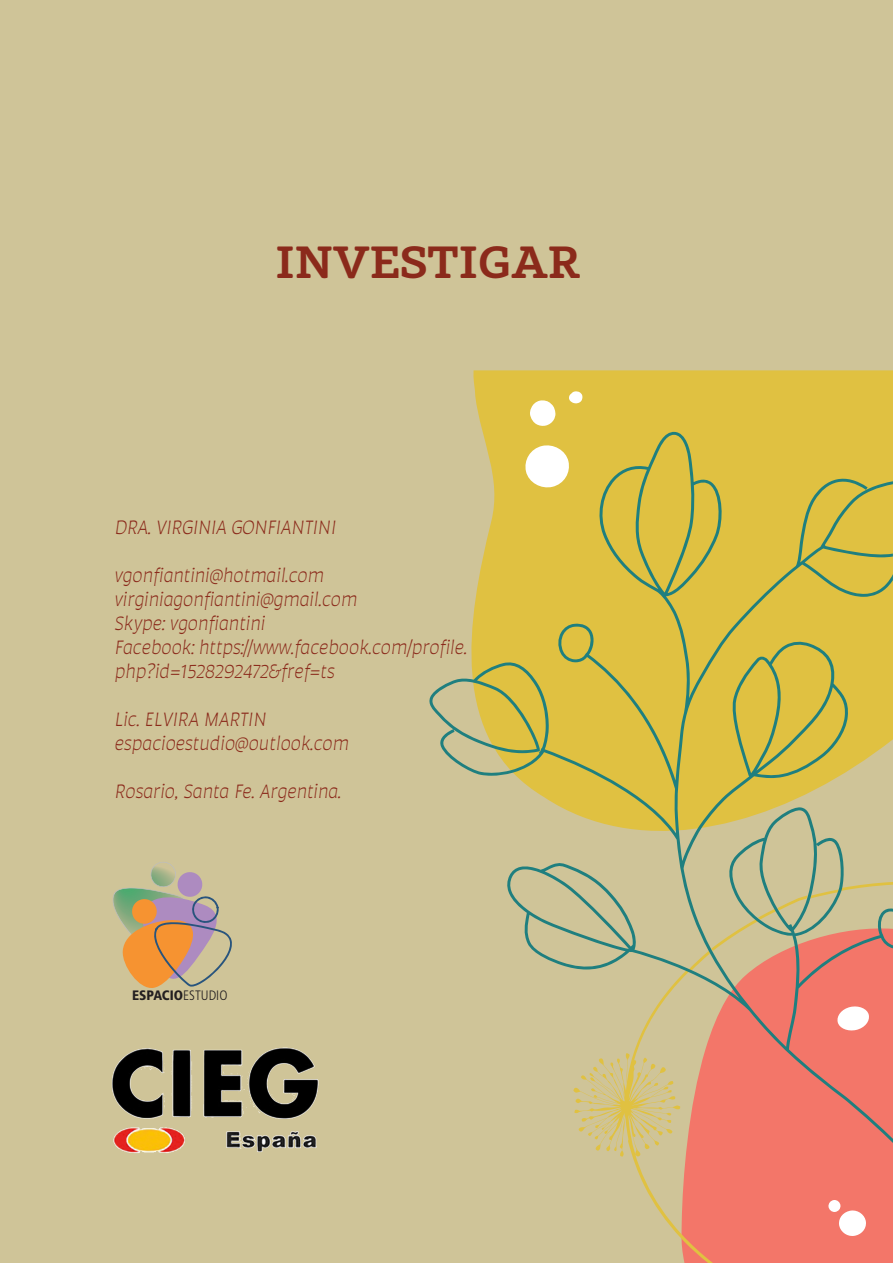
<style>
.page{position:relative;width:893px;height:1263px;background:#cfc498}
.page>*{position:absolute;margin:0;border:0;box-sizing:border-box;transform-origin:0 0}
.Heading_1_-_Align_Le{font:700 45px "Vaccine";color:#8b2a1b}
.Subheading_2_-_Align{font:italic 300 21px/24px "Auster";color:#8b2a1b}
.Subheading_1_-_Align{font:900 condensed 13.65px "Frutiger";color:#231f20}
.s1{font-weight:300}
</style>
<div class="page">
<div style="left:473px;top:370px;width:420px;height:61px;background:#e0c141"></div>
<svg style="left:529px;top:400px;width:26px;height:26px"></svg>
<svg style="left:568px;top:391px;width:15px;height:12px"></svg>
<svg style="left:429px;top:431px;width:464px;height:537px;fill:#e0c141"></svg>
<svg style="left:573px;top:882px;width:320px;height:381px"></svg>
<img style="left:111px;top:1047px;width:208px;height:106px">
<svg style="left:112px;top:862px;width:120px;height:126px"></svg>
<p class="Heading_1_-_Align_Le" style="left:275px;top:233px;width:307px">INVESTIGAR</p>
<p class="Subheading_2_-_Align" style="left:115px;top:515px;width:223px">DRA. VIRGINIA GONFIANTINI</p>
<p class="Subheading_2_-_Align" style="left:115px;top:563px;width:211px">vgonfiantini@hotmail.com</p>
<p class="Subheading_2_-_Align" style="left:115px;top:587px;width:244px">virginiagonfiantini@gmail.com</p>
<p class="Subheading_2_-_Align" style="left:115px;top:611px;width:152px">Skype: vgonfiantini</p>
<p class="Subheading_2_-_Align" style="left:115px;top:635px;width:354px">Facebook: https://www.facebook.com/profile. php?id=1528292472&amp;fref=ts</p>
<p class="Subheading_2_-_Align" style="left:115px;top:707px;width:153px">Lic. ELVIRA MARTIN</p>
<p class="Subheading_2_-_Align" style="left:115px;top:731px;width:236px">espacioestudio@outlook.com</p>
<p class="Subheading_2_-_Align" style="left:115px;top:779px;width:228px">Rosario, Santa Fe. Argentina.</p>
<p class="Subheading_1_-_Align" style="left:132px;top:987px;width:97px">ESPACIO<span class="s1">ESTUDIO</span></p>
</div>
